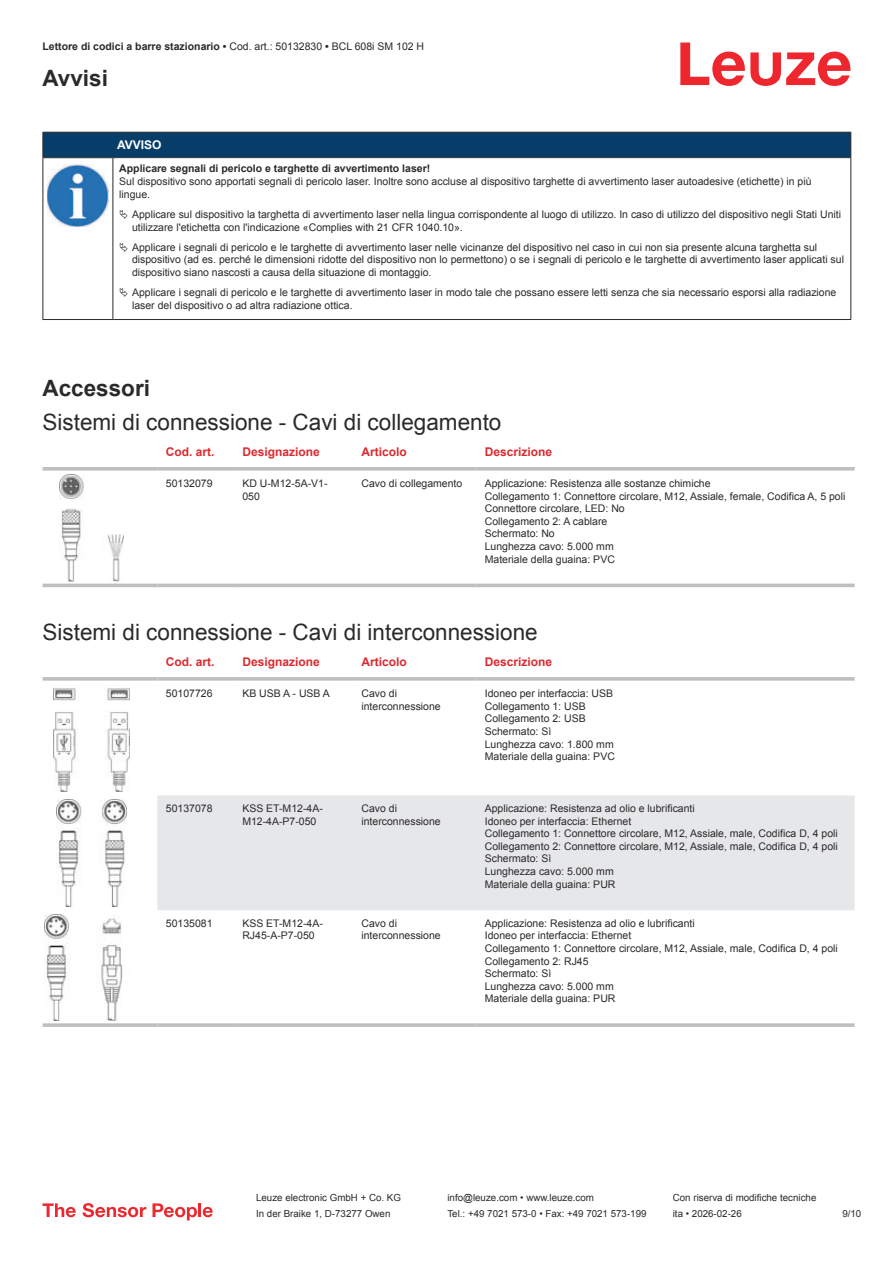
<style>
.page{position:relative;width:893px;height:1263px;background:#fff}
.page>*{position:absolute;margin:0;border:0;box-sizing:border-box;transform-origin:0 0}
.t1{font:22.5px "Arial";color:#2b292a}
.t2{font:700 22.5px "Arial";color:#2b292a}
.t3{font:700 12px "Arial";color:#db2a30}
.t4{font:700 12px "Arial";color:#fff}
.t5{font:10.5px/12.6px "Arial";color:#2b292a}
.t6{font:700 10.5px "Arial";color:#2b292a}
.t7{font:9.75px "Arial";color:#2b292a}
.s1{font-weight:400}
</style>
<div class="page">
<svg style="left:680px;top:43px;width:170px;height:43px"></svg>
<svg style="left:43px;top:474px;width:812px;height:114px"></svg>
<svg style="left:43px;top:467px;width:114px;height:4px"></svg>
<svg style="left:157px;top:467px;width:77px;height:4px"></svg>
<svg style="left:234px;top:467px;width:119px;height:4px"></svg>
<svg style="left:353px;top:467px;width:123px;height:4px"></svg>
<svg style="left:476px;top:467px;width:379px;height:4px;background:#c3c5c7"></svg>
<hr style="left:43px;top:584px;width:114px;height:3px;background:#bdbfc1">
<hr style="left:157px;top:584px;width:77px;height:3px;background:#bdbfc1">
<hr style="left:234px;top:584px;width:119px;height:3px;background:#bdbfc1">
<hr style="left:353px;top:584px;width:123px;height:3px;background:#bdbfc1">
<hr style="left:476px;top:584px;width:379px;height:3px;background:#bdbfc1">
<img style="left:59px;top:475px;width:65px;height:106px">
<div style="left:157px;top:795px;width:698px;height:115px;background:#e6e7e9"></div>
<svg style="left:43px;top:677px;width:114px;height:4px"></svg>
<svg style="left:157px;top:677px;width:77px;height:4px"></svg>
<svg style="left:234px;top:677px;width:119px;height:4px"></svg>
<svg style="left:353px;top:677px;width:123px;height:4px"></svg>
<svg style="left:476px;top:677px;width:379px;height:4px;background:#c3c5c7"></svg>
<svg style="left:43px;top:1023px;width:114px;height:4px"></svg>
<svg style="left:157px;top:1023px;width:77px;height:4px"></svg>
<svg style="left:234px;top:1023px;width:119px;height:4px"></svg>
<svg style="left:353px;top:1023px;width:123px;height:4px"></svg>
<svg style="left:476px;top:1023px;width:379px;height:4px;background:#c3c5c7"></svg>
<img style="left:53px;top:688px;width:77px;height:103px">
<img style="left:56px;top:800px;width:70px;height:106px">
<img style="left:45px;top:914px;width:78px;height:107px">
<svg style="left:43px;top:1203px;width:33px;height:14px"></svg>
<svg style="left:83px;top:1203px;width:63px;height:14px"></svg>
<svg style="left:153px;top:1203px;width:44px;height:17px"></svg>
<hr style="left:198px;top:1203px;width:3px;height:14px;background:#ed272d">
<svg style="left:203px;top:1207px;width:10px;height:10px"></svg>
<svg style="left:44px;top:158px;width:806px;height:161px"></svg>
<div style="left:43px;top:132px;width:808px;height:26px;background:#063d69"></div>
<hr style="left:113px;top:157px;width:738px;height:1px;background:#2b292a">
<hr style="left:43px;top:158px;width:1px;height:157px;background:#2b292a">
<hr style="left:113px;top:158px;width:1px;height:157px;background:#2b292a">
<hr style="left:850px;top:158px;width:1px;height:157px;background:#2b292a">
<hr style="left:43px;top:319px;width:70px;height:1px;background:#2b292a">
<hr style="left:113px;top:319px;width:738px;height:1px;background:#2b292a">
<img style="left:47px;top:164px;width:61px;height:63px">
<svg style="left:115px;top:159px;width:734px;height:156px"></svg>
<svg style="left:120px;top:210px;width:8px;height:9px"></svg>
<svg style="left:120px;top:242px;width:8px;height:10px"></svg>
<svg style="left:120px;top:288px;width:8px;height:9px"></svg>
<p class="t6" style="left:43px;top:43px;width:383px">Lettore di codici a barre stazionario • <span class="s1">Cod. art.: 50132830</span> • <span class="s1">BCL 608i SM 102 H</span></p>
<h1 class="t2" style="left:43px;top:70px;width:67px">Avvisi</h1>
<p class="t4" style="left:117px;top:140px;width:46px">AVVISO</p>
<p class="t6" style="left:119px;top:165px;width:313px">Applicare segnali di pericolo e targhette di avvertimento laser!</p>
<p class="t5" style="left:119px;top:176px;width:694px">Sul dispositivo sono apportati segnali di pericolo laser. Inoltre sono accluse al dispositivo targhette di avvertimento laser autoadesive (etichette) in più lingue.</p>
<p class="t5" style="left:132px;top:209px;width:711px">Applicare sul dispositivo la targhetta di avvertimento laser nella lingua corrispondente al luogo di utilizzo. In caso di utilizzo del dispositivo negli Stati Uniti utilizzare l'etichetta con l'indicazione «Complies with 21 CFR 1040.10».</p>
<p class="t5" style="left:132px;top:242px;width:713px">Applicare i segnali di pericolo e le targhette di avvertimento laser nelle vicinanze del dispositivo nel caso in cui non sia presente alcuna targhetta sul dispositivo (ad es. perché le dimensioni ridotte del dispositivo non lo permettono) o se i segnali di pericolo e le targhette di avvertimento laser applicati sul dispositivo siano nascosti a causa della situazione di montaggio.</p>
<p class="t5" style="left:132px;top:287px;width:706px">Applicare i segnali di pericolo e le targhette di avvertimento laser in modo tale che possano essere letti senza che sia necessario esporsi alla radiazione laser del dispositivo o ad altra radiazione ottica.</p>
<h1 class="t2" style="left:43px;top:380px;width:109px">Accessori</h1>
<h1 class="t1" style="left:43px;top:414px;width:460px">Sistemi di connessione - Cavi di collegamento</h1>
<p class="t3" style="left:166px;top:447px;width:50px">Cod. art.</p>
<p class="t3" style="left:242px;top:447px;width:79px">Designazione</p>
<p class="t3" style="left:361px;top:447px;width:47px">Articolo</p>
<p class="t3" style="left:485px;top:447px;width:69px">Descrizione</p>
<p class="t5" style="left:166px;top:478px;width:48px">50132079</p>
<p class="t5" style="left:242px;top:478px;width:87px">KD U-M12-5A-V1-<br>050</p>
<p class="t5" style="left:361px;top:478px;width:102px">Cavo di collegamento</p>
<p class="t5" style="left:485px;top:478px;width:362px">Applicazione: Resistenza alle sostanze chimiche<br>Collegamento 1: Connettore circolare, M12, Assiale, female, Codifica A, 5 poli Connettore circolare, LED: No<br>Collegamento 2: A cablare<br>Schermato: No<br>Lunghezza cavo: 5.000 mm<br>Materiale della guaina: PVC</p>
<h1 class="t1" style="left:43px;top:624px;width:497px">Sistemi di connessione - Cavi di interconnessione</h1>
<p class="t3" style="left:166px;top:657px;width:50px">Cod. art.</p>
<p class="t3" style="left:242px;top:657px;width:79px">Designazione</p>
<p class="t3" style="left:361px;top:657px;width:47px">Articolo</p>
<p class="t3" style="left:485px;top:657px;width:69px">Descrizione</p>
<p class="t5" style="left:166px;top:688px;width:48px">50107726</p>
<p class="t5" style="left:242px;top:688px;width:89px">KB USB A - USB A</p>
<p class="t5" style="left:361px;top:688px;width:81px">Cavo di interconnessione</p>
<p class="t5" style="left:485px;top:688px;width:132px">Idoneo per interfaccia: USB<br>Collegamento 1: USB<br>Collegamento 2: USB<br>Schermato: Sì<br>Lunghezza cavo: 1.800 mm<br>Materiale della guaina: PVC</p>
<p class="t5" style="left:166px;top:803px;width:48px">50137078</p>
<p class="t5" style="left:242px;top:803px;width:82px">KSS ET-M12-4A-<br>M12-4A-P7-050</p>
<p class="t5" style="left:361px;top:803px;width:81px">Cavo di interconnessione</p>
<p class="t5" style="left:485px;top:803px;width:355px">Applicazione: Resistenza ad olio e lubrificanti<br>Idoneo per interfaccia: Ethernet<br>Collegamento 1: Connettore circolare, M12, Assiale, male, Codifica D, 4 poli Collegamento 2: Connettore circolare, M12, Assiale, male, Codifica D, 4 poli Schermato: Sì<br>Lunghezza cavo: 5.000 mm<br>Materiale della guaina: PUR</p>
<p class="t5" style="left:166px;top:918px;width:48px">50135081</p>
<p class="t5" style="left:242px;top:918px;width:82px">KSS ET-M12-4A-<br>RJ45-A-P7-050</p>
<p class="t5" style="left:361px;top:918px;width:81px">Cavo di interconnessione</p>
<p class="t5" style="left:485px;top:918px;width:355px">Applicazione: Resistenza ad olio e lubrificanti<br>Idoneo per interfaccia: Ethernet<br>Collegamento 1: Connettore circolare, M12, Assiale, male, Codifica D, 4 poli Collegamento 2: RJ45<br>Schermato: Sì<br>Lunghezza cavo: 5.000 mm<br>Materiale della guaina: PUR</p>
<p class="t7" style="left:256px;top:1194px;width:146px">Leuze electronic GmbH + Co. KG</p>
<p class="t7" style="left:447px;top:1194px;width:148px">info@leuze.com • www.leuze.com</p>
<p class="t7" style="left:673px;top:1194px;width:145px">Con riserva di modifiche tecniche</p>
<p class="t7" style="left:256px;top:1210px;width:136px">In der Braike 1, D-73277 Owen</p>
<p class="t7" style="left:447px;top:1210px;width:201px">Tel.: +49 7021 573-0 • Fax: +49 7021 573-199</p>
<p class="t7" style="left:673px;top:1210px;width:70px">ita • 2026-02-26</p>
<p class="t7" style="left:842px;top:1210px;width:20px">9 /10</p>
</div>
